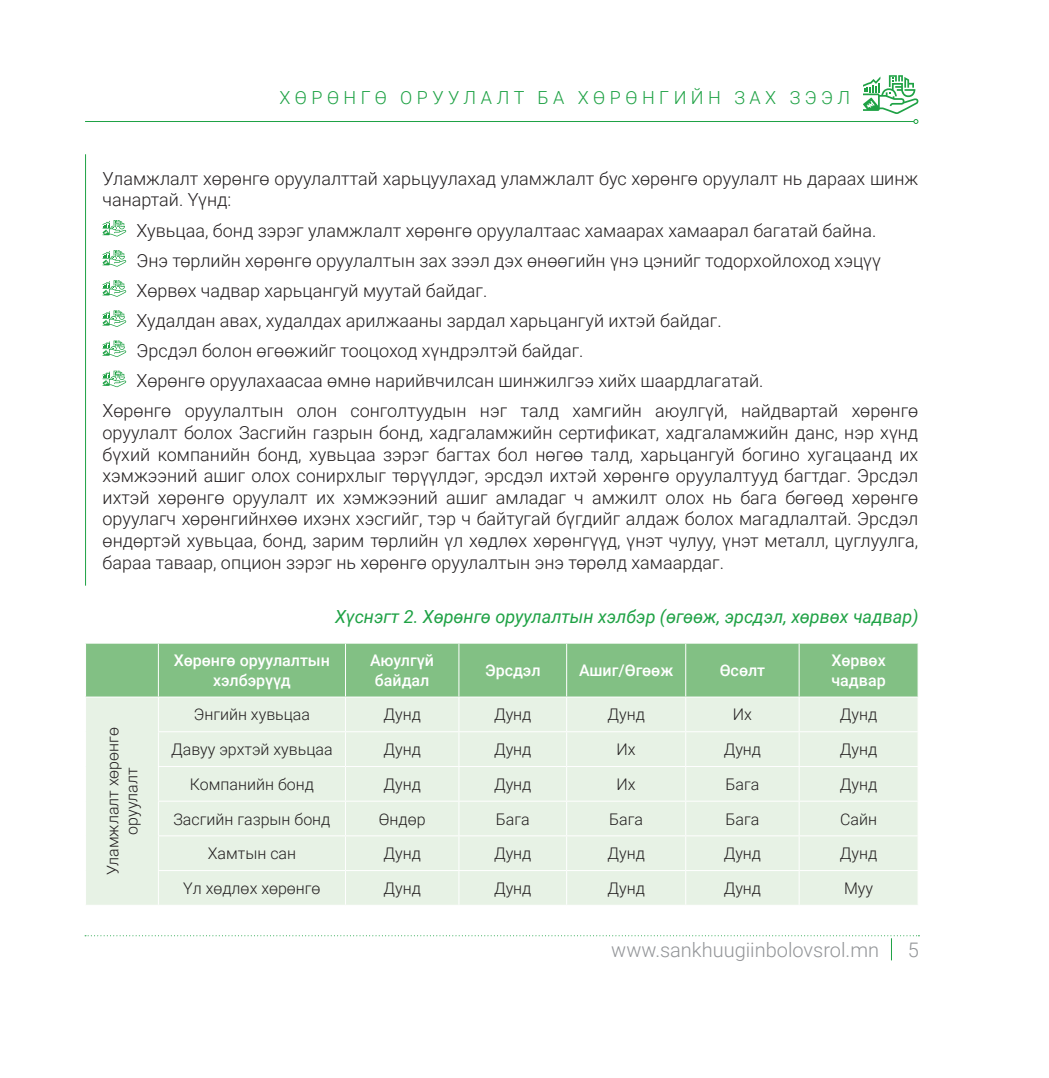
<style>
.page{position:relative;width:1049px;height:1078px;background:#fff}
.page>*{position:absolute;margin:0;border:0;box-sizing:border-box;transform-origin:0 0}
.t1{font:300 20px "Roboto";color:#939598}
.t2{font:300 18px/21.6px "Roboto";color:#231f20}
.t3{font:italic 18px "Roboto";color:#1fa245}
.t4{font:300 18px "Roboto";letter-spacing:.25em;color:#1fa245}
.Table_text{font:300 16px/19.2px "Roboto";color:#231f20;text-align:center}
.Table_text-2{font:500 16px/19.2px "Roboto";color:#fff}
</style>
<div class="page">
<hr style="left:85px;top:121px;width:829px;height:1px;background:#1fa245">
<svg style="left:85px;top:935px;width:834px;height:25px"></svg>
<svg style="left:863px;top:75px;width:56px;height:49px"></svg>
<hr style="left:85px;top:154px;width:1px;height:431px;background:#1fa245">
<svg style="left:102px;top:220px;width:25px;height:17px"></svg>
<svg style="left:102px;top:250px;width:25px;height:17px"></svg>
<svg style="left:102px;top:280px;width:25px;height:17px"></svg>
<svg style="left:102px;top:310px;width:25px;height:17px"></svg>
<svg style="left:102px;top:340px;width:25px;height:17px"></svg>
<svg style="left:102px;top:370px;width:25px;height:17px"></svg>
<div style="left:86px;top:643px;width:831px;height:53px;background:#82c084"></div>
<div style="left:86px;top:697px;width:831px;height:207px;background:#e7f2e5"></div>
<hr style="left:158px;top:643px;width:1px;height:53px;background:#fff">
<hr style="left:345px;top:643px;width:1px;height:53px;background:#fff">
<hr style="left:458px;top:643px;width:1px;height:53px;background:#fff">
<hr style="left:566px;top:643px;width:1px;height:53px;background:#fff">
<hr style="left:685px;top:643px;width:1px;height:53px;background:#fff">
<hr style="left:799px;top:643px;width:1px;height:53px;background:#fff">
<hr style="left:158px;top:697px;width:1px;height:34px;background:#fff">
<hr style="left:345px;top:697px;width:1px;height:34px;background:#fff">
<hr style="left:458px;top:697px;width:1px;height:34px;background:#fff">
<hr style="left:566px;top:697px;width:1px;height:34px;background:#fff">
<hr style="left:685px;top:697px;width:1px;height:34px;background:#fff">
<hr style="left:799px;top:697px;width:1px;height:34px;background:#fff">
<hr style="left:158px;top:731px;width:187px;height:1px;background:#fff">
<hr style="left:158px;top:732px;width:1px;height:33px;background:#fff">
<hr style="left:345px;top:731px;width:114px;height:1px;background:#fff">
<hr style="left:345px;top:732px;width:1px;height:33px;background:#fff">
<hr style="left:459px;top:731px;width:108px;height:1px;background:#fff">
<hr style="left:458px;top:732px;width:1px;height:33px;background:#fff">
<hr style="left:567px;top:731px;width:119px;height:1px;background:#fff">
<hr style="left:566px;top:732px;width:1px;height:33px;background:#fff">
<hr style="left:686px;top:731px;width:113px;height:1px;background:#fff">
<hr style="left:685px;top:732px;width:1px;height:33px;background:#fff">
<hr style="left:799px;top:731px;width:119px;height:1px;background:#fff">
<hr style="left:799px;top:732px;width:1px;height:33px;background:#fff">
<hr style="left:158px;top:765px;width:187px;height:1px;background:#fff">
<hr style="left:158px;top:766px;width:1px;height:34px;background:#fff">
<hr style="left:345px;top:765px;width:114px;height:1px;background:#fff">
<hr style="left:345px;top:766px;width:1px;height:34px;background:#fff">
<hr style="left:459px;top:765px;width:108px;height:1px;background:#fff">
<hr style="left:458px;top:766px;width:1px;height:34px;background:#fff">
<hr style="left:567px;top:765px;width:119px;height:1px;background:#fff">
<hr style="left:566px;top:766px;width:1px;height:34px;background:#fff">
<hr style="left:686px;top:765px;width:113px;height:1px;background:#fff">
<hr style="left:685px;top:766px;width:1px;height:34px;background:#fff">
<hr style="left:799px;top:765px;width:119px;height:1px;background:#fff">
<hr style="left:799px;top:766px;width:1px;height:34px;background:#fff">
<hr style="left:158px;top:800px;width:187px;height:1px;background:#fff">
<hr style="left:158px;top:801px;width:1px;height:34px;background:#fff">
<hr style="left:345px;top:800px;width:114px;height:1px;background:#fff">
<hr style="left:345px;top:801px;width:1px;height:34px;background:#fff">
<hr style="left:459px;top:800px;width:108px;height:1px;background:#fff">
<hr style="left:458px;top:801px;width:1px;height:34px;background:#fff">
<hr style="left:567px;top:800px;width:119px;height:1px;background:#fff">
<hr style="left:566px;top:801px;width:1px;height:34px;background:#fff">
<hr style="left:686px;top:800px;width:113px;height:1px;background:#fff">
<hr style="left:685px;top:801px;width:1px;height:34px;background:#fff">
<hr style="left:799px;top:800px;width:119px;height:1px;background:#fff">
<hr style="left:799px;top:801px;width:1px;height:34px;background:#fff">
<hr style="left:158px;top:835px;width:187px;height:1px;background:#fff">
<hr style="left:158px;top:836px;width:1px;height:33px;background:#fff">
<hr style="left:345px;top:835px;width:114px;height:1px;background:#fff">
<hr style="left:345px;top:836px;width:1px;height:33px;background:#fff">
<hr style="left:459px;top:835px;width:108px;height:1px;background:#fff">
<hr style="left:458px;top:836px;width:1px;height:33px;background:#fff">
<hr style="left:567px;top:835px;width:119px;height:1px;background:#fff">
<hr style="left:566px;top:836px;width:1px;height:33px;background:#fff">
<hr style="left:686px;top:835px;width:113px;height:1px;background:#fff">
<hr style="left:685px;top:836px;width:1px;height:33px;background:#fff">
<hr style="left:799px;top:835px;width:119px;height:1px;background:#fff">
<hr style="left:799px;top:836px;width:1px;height:33px;background:#fff">
<hr style="left:158px;top:869px;width:187px;height:1px;background:#fff">
<hr style="left:158px;top:870px;width:1px;height:34px;background:#fff">
<hr style="left:345px;top:869px;width:114px;height:1px;background:#fff">
<hr style="left:345px;top:870px;width:1px;height:34px;background:#fff">
<hr style="left:459px;top:869px;width:108px;height:1px;background:#fff">
<hr style="left:458px;top:870px;width:1px;height:34px;background:#fff">
<hr style="left:567px;top:869px;width:119px;height:1px;background:#fff">
<hr style="left:566px;top:870px;width:1px;height:34px;background:#fff">
<hr style="left:686px;top:869px;width:113px;height:1px;background:#fff">
<hr style="left:685px;top:870px;width:1px;height:34px;background:#fff">
<hr style="left:799px;top:869px;width:119px;height:1px;background:#fff">
<hr style="left:799px;top:870px;width:1px;height:34px;background:#fff">
<p class="t4" style="left:279px;top:85px;width:572px">ХӨРӨНГӨ ОРУУЛАЛТ БА ХӨРӨНГИЙН ЗАХ ЗЭЭЛ</p>
<p class="t2" style="left:103px;top:167px;width:817px">Уламжлалт хөрөнгө оруулалттай харьцуулахад уламжлалт бус хөрөнгө оруулалт нь дараах шинж чанартай. Үүнд:</p>
<p class="t2" style="left:137px;top:218px;width:741px">Хувьцаа, бонд зэрэг уламжлалт хөрөнгө оруулалтаас хамаарах хамаарал багатай байна.</p>
<p class="t2" style="left:137px;top:249px;width:746px">Энэ төрлийн хөрөнгө оруулалтын зах зээл дэх өнөөгийн үнэ цэнийг тодорхойлоход хэцүү</p>
<p class="t2" style="left:137px;top:279px;width:352px">Хөрвөх чадвар харьцангуй муутай байдаг.</p>
<p class="t2" style="left:137px;top:309px;width:586px">Худалдан авах, худалдах арилжааны зардал харьцангуй ихтэй байдаг.</p>
<p class="t2" style="left:137px;top:339px;width:448px">Эрсдэл болон өгөөжийг тооцоход хүндрэлтэй байдаг.</p>
<p class="t2" style="left:137px;top:369px;width:628px">Хөрөнгө оруулахаасаа өмнө нарийвчилсан шинжилгээ хийх шаардлагатай.</p>
<p class="t2" style="left:103px;top:399px;width:817px;text-align:justify">Хөрөнгө оруулалтын олон сонголтуудын нэг талд хамгийн аюулгүй, найдвартай хөрөнгө оруулалт болох Засгийн газрын бонд, хадгаламжийн сертификат, хадгаламжийн данс, нэр хүнд бүхий компанийн бонд, хувьцаа зэрэг багтах бол нөгөө талд, харьцангуй богино хугацаанд их хэмжээний ашиг олох сонирхлыг төрүүлдэг, эрсдэл ихтэй хөрөнгө оруулалтууд багтдаг. Эрсдэл ихтэй хөрөнгө оруулалт их хэмжээний ашиг амладаг ч амжилт олох нь бага бөгөөд хөрөнгө оруулагч хөрөнгийнхөө ихэнх хэсгийг, тэр ч байтугай бүгдийг алдаж болох магадлалтай. Эрсдэл өндөртэй хувьцаа, бонд, зарим төрлийн үл хөдлөх хөрөнгүүд, үнэт чулуу, үнэт металл, цуглуулга, бараа таваар, опцион зэрэг нь хөрөнгө оруулалтын энэ төрөлд хамаардаг.</p>
<p class="t3" style="left:335px;top:603px;width:585px">Хүснэгт 2. Хөрөнгө оруулалтын хэлбэр (өгөөж, эрсдэл, хөрвөх чадвар)</p>
<p class="Table_text" style="left:102px;top:875px;width:150px;rotate:-90deg">Уламжлалт хөрөнгө оруулалт</p>
<p class="Table_text-2" style="left:174px;top:650px;width:158px;text-align:center">Хөрөнгө оруулалтын хэлбэрүүд</p>
<p class="Table_text-2" style="left:370px;top:650px;width:65px">Аюулгүй байдал</p>
<p class="Table_text-2" style="left:485px;top:660px;width:57px">Эрсдэл</p>
<p class="Table_text-2" style="left:579px;top:660px;width:96px">Ашиг/Өгөөж</p>
<p class="Table_text-2" style="left:720px;top:660px;width:47px">Өсөлт</p>
<p class="Table_text-2" style="left:831px;top:650px;width:56px">Хөрвөх чадвар</p>
<p class="Table_text" style="left:194px;top:704px;width:118px">Энгийн хувьцаа</p>
<p class="Table_text" style="left:383px;top:704px;width:39px">Дунд</p>
<p class="Table_text" style="left:494px;top:704px;width:39px">Дунд</p>
<p class="Table_text" style="left:607px;top:704px;width:39px">Дунд</p>
<p class="Table_text" style="left:733px;top:704px;width:21px">Их</p>
<p class="Table_text" style="left:840px;top:704px;width:39px">Дунд</p>
<p class="Table_text" style="left:171px;top:739px;width:163px">Давуу эрхтэй хувьцаа</p>
<p class="Table_text" style="left:383px;top:739px;width:39px">Дунд</p>
<p class="Table_text" style="left:494px;top:739px;width:39px">Дунд</p>
<p class="Table_text" style="left:617px;top:739px;width:21px">Их</p>
<p class="Table_text" style="left:724px;top:739px;width:39px">Дунд</p>
<p class="Table_text" style="left:840px;top:739px;width:39px">Дунд</p>
<p class="Table_text" style="left:190px;top:773px;width:126px">Компанийн бонд</p>
<p class="Table_text" style="left:383px;top:773px;width:39px">Дунд</p>
<p class="Table_text" style="left:494px;top:773px;width:39px">Дунд</p>
<p class="Table_text" style="left:617px;top:773px;width:21px">Их</p>
<p class="Table_text" style="left:725px;top:773px;width:35px">Бага</p>
<p class="Table_text" style="left:840px;top:773px;width:39px">Дунд</p>
<p class="Table_text" style="left:173px;top:808px;width:159px">Засгийн газрын бонд</p>
<p class="Table_text" style="left:379px;top:808px;width:48px">Өндөр</p>
<p class="Table_text" style="left:496px;top:808px;width:35px">Бага</p>
<p class="Table_text" style="left:609px;top:808px;width:35px">Бага</p>
<p class="Table_text" style="left:725px;top:808px;width:35px">Бага</p>
<p class="Table_text" style="left:840px;top:808px;width:38px">Сайн</p>
<p class="Table_text" style="left:208px;top:843px;width:90px">Хамтын сан</p>
<p class="Table_text" style="left:383px;top:843px;width:39px">Дунд</p>
<p class="Table_text" style="left:494px;top:843px;width:39px">Дунд</p>
<p class="Table_text" style="left:607px;top:843px;width:39px">Дунд</p>
<p class="Table_text" style="left:724px;top:843px;width:39px">Дунд</p>
<p class="Table_text" style="left:840px;top:843px;width:39px">Дунд</p>
<p class="Table_text" style="left:183px;top:877px;width:139px">Үл хөдлөх хөрөнгө</p>
<p class="Table_text" style="left:383px;top:877px;width:39px">Дунд</p>
<p class="Table_text" style="left:494px;top:877px;width:39px">Дунд</p>
<p class="Table_text" style="left:607px;top:877px;width:39px">Дунд</p>
<p class="Table_text" style="left:724px;top:877px;width:39px">Дунд</p>
<p class="Table_text" style="left:844px;top:877px;width:31px">Муу</p>
<p class="t1" style="left:611px;top:935px;width:269px">www.sankhuugiinbolovsrol.mn</p>
<p class="t1" style="left:908px;top:935px;width:13px">5</p>
</div>
